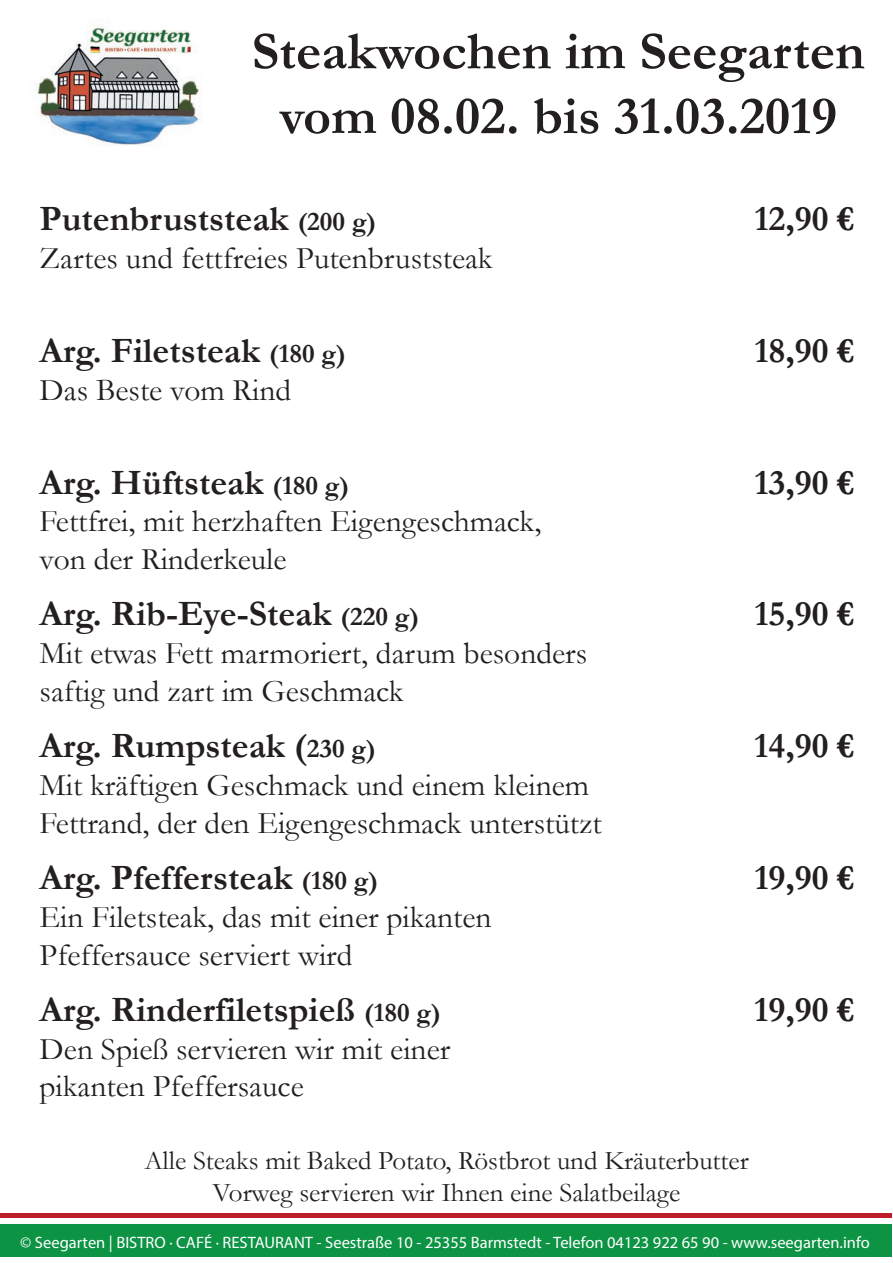
<style>
.page{position:relative;width:893px;height:1263px;background:#fff}
.page>*{position:absolute;margin:0;border:0;box-sizing:border-box;transform-origin:0 0}
.t1{font:700 54px/64.8px "Garamond";color:#231f20;text-align:center}
.t2{font:700 36px "Garamond";color:#231f20}
.t3{font:31.5px/37.8px "Garamond";color:#231f20}
.t4{font:27px/32.4px "Garamond";color:#231f20;text-align:center}
.t5{font:16.5px "Myriad Pro";color:#fff}
.s1{font-size:27px}
</style>
<div class="page">
<img style="left:35px;top:25px;width:167px;height:121px">
<div style="left:0;top:1224px;width:891px;height:32px;background:#0d9344"></div>
<hr style="left:0;top:1213px;width:891px;height:4px;background:#be1d2c">
<h1 class="t1" style="left:252px;top:19px;width:615px">Steakwochen im Seegarten vom 08.02. bis 31.03.2019</h1>
<p class="t2" style="left:40px;top:194px;width:338px">Putenbruststeak <span class="s1">(200 g)</span></p>
<p class="t2" style="left:754px;top:194px;width:102px">12,90 €</p>
<p class="t3" style="left:40px;top:238px;width:455px">Zartes und fettfreies Putenbruststeak</p>
<p class="t2" style="left:40px;top:326px;width:308px">Arg. Filetsteak <span class="s1">(180 g)</span></p>
<p class="t2" style="left:754px;top:326px;width:102px">18,90 €</p>
<p class="t3" style="left:40px;top:370px;width:253px">Das Beste vom Rind</p>
<p class="t2" style="left:40px;top:458px;width:311px">Arg. Hüftsteak <span class="s1">(180 g)</span></p>
<p class="t2" style="left:754px;top:458px;width:102px">13,90 €</p>
<p class="t3" style="left:40px;top:502px;width:503px">Fettfrei, mit herzhaften Eigengeschmack, von der Rinderkeule</p>
<p class="t2" style="left:40px;top:589px;width:381px">Arg. Rib-Eye-Steak <span class="s1">(220 g)</span></p>
<p class="t2" style="left:754px;top:589px;width:102px">15,90 €</p>
<p class="t3" style="left:40px;top:634px;width:549px">Mit etwas Fett marmoriert, darum besonders saftig und zart im Geschmack</p>
<p class="t2" style="left:40px;top:721px;width:338px">Arg. Rumpsteak (<span class="s1">230 g)</span></p>
<p class="t2" style="left:754px;top:721px;width:102px">14,90 €</p>
<p class="t3" style="left:40px;top:765px;width:564px">Mit kräftigen Geschmack und einem kleinem<br>Fettrand, der den Eigengeschmack unterstützt</p>
<p class="t2" style="left:40px;top:853px;width:340px">Arg. Pfeffersteak <span class="s1">(180 g)</span></p>
<p class="t2" style="left:754px;top:853px;width:102px">19,90 €</p>
<p class="t3" style="left:40px;top:897px;width:454px">Ein Filetsteak, das mit einer pikanten<br>Pfeffersauce serviert wird</p>
<p class="t2" style="left:40px;top:985px;width:403px">Arg. Rinderfiletspieß <span class="s1">(180 g)</span></p>
<p class="t2" style="left:754px;top:985px;width:102px">19,90 €</p>
<p class="t3" style="left:40px;top:1029px;width:412px">Den Spieß servieren wir mit einer pikanten Pfeffersauce</p>
<p class="t4" style="left:144px;top:1143px;width:606px">Alle Steaks mit Baked Potato, Röstbrot und Kräuterbutter<br>Vorweg servieren wir Ihnen eine Salatbeilage</p>
<p class="t5" style="left:20px;top:1232px;width:851px">© Seegarten | BISTRO · CAFÉ · RESTAURANT - Seestraße 10 - 25355 Barmstedt - Telefon 04123 922 65 90 - www.seegarten.info</p>
</div>
